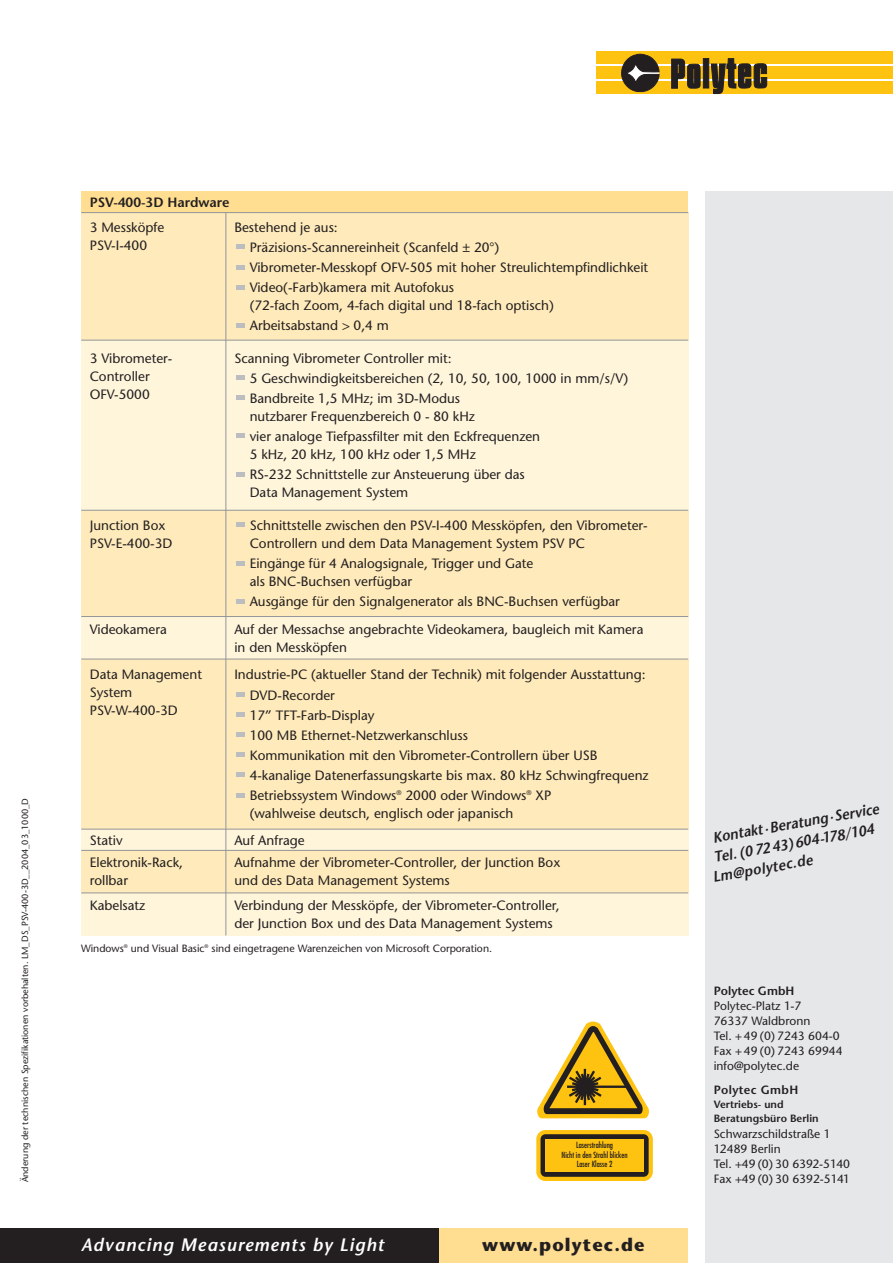
<style>
.page{position:relative;width:893px;height:1263px;background:#fff}
.page>*{position:absolute;margin:0;border:0;box-sizing:border-box;transform-origin:0 0}
.t1{font:italic 600 18px "Stone Sans";letter-spacing:.055em;color:#fff}
.t2{font:700 18px "Stone Sans";letter-spacing:.065em;color:#231f20}
.t3{font:italic 600 15px "Stone Sans";color:#231f20;scale:.9 1}
.t4{font:13.5px/20.1px "Stone Sans";color:#231f20}
.t5{font:600 13.5px "Stone Sans";color:#231f20}
.t6{font:12px/15px "Stone Sans";color:#231f20}
.t7{font:600 12px "Stone Sans";letter-spacing:.015em;color:#231f20}
.t8{font:10.5px "Stone Sans";color:#231f20}
.t9{font:600 10.5px/13.5px "Stone Sans";color:#231f20}
.t10{font:9px "Stone Sans";color:#231f20}
.t11{font:condensed 8.25px/9.9px "Futura";color:#231f20;text-align:center}
</style>
<div class="page">
<div style="left:705px;top:191px;width:187px;height:1072px;background:#e6e7e9"></div>
<svg style="left:596px;top:66px;width:296px;height:16px"></svg>
<div style="left:596px;top:52px;width:296px;height:12px;background:#fec210"></div>
<div style="left:596px;top:67px;width:296px;height:12px;background:#fec210"></div>
<div style="left:596px;top:82px;width:296px;height:12px;background:#fec210"></div>
<svg style="left:671px;top:58px;width:96px;height:36px"></svg>
<svg style="left:621px;top:54px;width:38px;height:39px"></svg>
<div style="left:438px;top:1229px;width:250px;height:34px;background:#ffdd91"></div>
<div style="left:0;top:1229px;width:438px;height:34px;background:#231f20"></div>
<div style="left:81px;top:213px;width:145px;height:127px;background:#feeaba"></div>
<div style="left:226px;top:213px;width:462px;height:127px;background:#feeaba"></div>
<svg style="left:236px;top:323px;width:8px;height:4px"></svg>
<svg style="left:236px;top:285px;width:8px;height:4px"></svg>
<svg style="left:236px;top:265px;width:8px;height:4px"></svg>
<svg style="left:236px;top:245px;width:8px;height:4px"></svg>
<div style="left:81px;top:340px;width:145px;height:170px;background:#fef5db"></div>
<div style="left:226px;top:340px;width:462px;height:170px;background:#fef5db"></div>
<svg style="left:236px;top:472px;width:8px;height:4px"></svg>
<svg style="left:236px;top:434px;width:8px;height:4px"></svg>
<svg style="left:236px;top:396px;width:8px;height:4px"></svg>
<svg style="left:236px;top:376px;width:8px;height:4px"></svg>
<div style="left:81px;top:617px;width:145px;height:42px;background:#fef5db"></div>
<div style="left:226px;top:617px;width:462px;height:42px;background:#fef5db"></div>
<div style="left:81px;top:510px;width:145px;height:107px;background:#feeaba"></div>
<div style="left:226px;top:510px;width:462px;height:107px;background:#feeaba"></div>
<svg style="left:236px;top:599px;width:8px;height:4px"></svg>
<svg style="left:236px;top:561px;width:8px;height:4px"></svg>
<svg style="left:236px;top:523px;width:8px;height:4px"></svg>
<div style="left:81px;top:659px;width:145px;height:170px;background:#feeaba"></div>
<div style="left:226px;top:659px;width:462px;height:170px;background:#feeaba"></div>
<svg style="left:236px;top:793px;width:8px;height:4px"></svg>
<svg style="left:236px;top:773px;width:8px;height:4px"></svg>
<svg style="left:236px;top:753px;width:8px;height:4px"></svg>
<svg style="left:236px;top:733px;width:8px;height:4px"></svg>
<div style="left:236px;top:712px;width:8px;height:5px;background:#bcbdc0"></div>
<div style="left:236px;top:692px;width:8px;height:5px;background:#bcbdc0"></div>
<div style="left:81px;top:829px;width:145px;height:21px;background:#fef5db"></div>
<div style="left:226px;top:829px;width:462px;height:21px;background:#fef5db"></div>
<div style="left:81px;top:850px;width:145px;height:43px;background:#feeaba"></div>
<div style="left:226px;top:850px;width:462px;height:43px;background:#feeaba"></div>
<div style="left:81px;top:893px;width:145px;height:42px;background:#fef5db"></div>
<div style="left:226px;top:893px;width:462px;height:42px;background:#fef5db"></div>
<hr style="left:225px;top:213px;width:1px;height:722px;background:#939598">
<hr style="left:81px;top:340px;width:607px;height:1px;background:#939598">
<hr style="left:81px;top:510px;width:607px;height:1px;background:#939598">
<hr style="left:81px;top:616px;width:607px;height:1px;background:#939598">
<hr style="left:81px;top:659px;width:607px;height:1px;background:#939598">
<hr style="left:81px;top:829px;width:607px;height:1px;background:#939598">
<hr style="left:81px;top:850px;width:607px;height:1px;background:#939598">
<hr style="left:81px;top:893px;width:607px;height:1px;background:#939598">
<div style="left:81px;top:191px;width:607px;height:22px;background:#ffdd91"></div>
<hr style="left:81px;top:212px;width:607px;height:1px;background:#939598">
<svg style="left:537px;top:1022px;width:112px;height:96px"></svg>
<div style="left:536px;top:1130px;width:116px;height:51px;background:#231f20;border:4px solid #fec210;border-radius:7px"></div>
<div style="left:545px;top:1139px;width:98px;height:33px;background:#fec210"></div>
<p class="t10" style="left:22px;top:1182px;width:386px;rotate:-90deg">Änderung der technischen Spezifikationen vorbehalten. LM_DS_PSV-400-3D__2004_03_1000_D</p>
<p class="t5" style="left:90px;top:197px;width:141px">PSV-400-3D Hardware</p>
<p class="t4" style="left:90px;top:220px;width:76px;line-height:18px">3 Messköpfe<br>PSV-I-400</p>
<p class="t4" style="left:250px;top:219px;width:400px;text-indent:-15px">Bestehend je aus:<br>Präzisions-Scannereinheit (Scanfeld ± 20°)<br>Vibrometer-Messkopf OFV-505 mit hoher Streulichtempfindlichkeit Video(-Farb)kamera mit Autofokus</p>
<p class="t4" style="left:250px;top:297px;width:306px">(72-fach Zoom, 4-fach digital und 18-fach optisch)<br>Arbeitsabstand &gt; 0,4 m</p>
<p class="t4" style="left:90px;top:350px;width:84px;line-height:18px">3 Vibrometer-<br>Controller<br>OFV-5000</p>
<p class="t4" style="left:250px;top:349px;width:380px;text-indent:-15px">Scanning Vibrometer Controller mit:<br>5 Geschwindigkeitsbereichen (2, 10, 50, 100, 1000 in mm/s/V)<br>Bandbreite 1,5 MHz; im 3D-Modus</p>
<p class="t4" style="left:250px;top:408px;width:292px">nutzbarer Frequenzbereich 0 - 80 kHz<br>vier analoge Tiefpassfilter mit den Eckfrequenzen</p>
<p class="t4" style="left:250px;top:446px;width:277px">5 kHz, 20 kHz, 100 kHz oder 1,5 MHz<br>RS-232 Schnittstelle zur Ansteuerung über das</p>
<p class="t4" style="left:250px;top:484px;width:160px">Data Management System</p>
<p class="t4" style="left:90px;top:518px;width:84px;line-height:18px">Junction Box<br>PSV-E-400-3D</p>
<p class="t4" style="left:250px;top:518px;width:399px;line-height:18px">Schnittstelle zwischen den PSV-I-400 Messköpfen, den Vibrometer-<br>Controllern und dem Data Management System PSV PC</p>
<p class="t4" style="left:250px;top:556px;width:285px;line-height:18px">Eingänge für 4 Analogsignale, Trigger und Gate als BNC-Buchsen verfügbar</p>
<p class="t4" style="left:250px;top:593px;width:372px">Ausgänge für den Signalgenerator als BNC-Buchsen verfügbar</p>
<p class="t4" style="left:90px;top:620px;width:79px">Videokamera</p>
<p class="t4" style="left:234px;top:621px;width:410px;line-height:18px">Auf der Messachse angebrachte Videokamera, baugleich mit Kamera in den Messköpfen</p>
<p class="t4" style="left:90px;top:667px;width:114px;line-height:18px">Data Management<br>System<br>PSV-W-400-3D</p>
<p class="t4" style="left:250px;top:666px;width:400px;text-indent:-15px">Industrie-PC (aktueller Stand der Technik) mit folgender Ausstattung:<br>DVD-Recorder<br>17” TFT-Farb-Display<br>100 MB Ethernet-Netzwerkanschluss<br>Kommunikation mit den Vibrometer-Controllern über USB 4-kanalige Datenerfassungskarte bis max. 80 kHz Schwingfrequenz Betriebssystem Windows<sup>®</sup> 2000 oder Windows<sup>®</sup> XP</p>
<p class="t4" style="left:250px;top:805px;width:265px">(wahlweise deutsch, englisch oder japanisch</p>
<p class="t4" style="left:90px;top:831px;width:34px">Stativ</p>
<p class="t4" style="left:234px;top:831px;width:72px">Auf Anfrage</p>
<p class="t4" style="left:90px;top:855px;width:95px;line-height:18px">Elektronik-Rack, rollbar</p>
<p class="t4" style="left:234px;top:855px;width:327px;line-height:18px">Aufnahme der Vibrometer-Controller, der Junction Box und des Data Management Systems</p>
<p class="t4" style="left:90px;top:897px;width:57px">Kabelsatz</p>
<p class="t4" style="left:234px;top:898px;width:327px;line-height:18px">Verbindung der Messköpfe, der Vibrometer-Controller, der Junction Box und des Data Management Systems</p>
<p class="t8" style="left:81px;top:944px;width:412px">Windows<sup>®</sup> und Visual Basic<sup>®</sup> sind eingetragene Warenzeichen von Microsoft Corporation.</p>
<p class="t11" style="left:561px;top:1140px;width:68px">Laserstrahlung<br>Nicht in den Strahl blicken<br>Laser Klasse 2</p>
<h1 class="t1" style="left:81px;top:1237px;width:304px">Advancing Measurements by Light</h1>
<h1 class="t2" style="left:482px;top:1237px;width:164px">www.polytec.de</h1>
<p class="t3" style="left:711px;top:832px;width:189px;rotate:-10deg">Kontakt·Beratung·Service</p>
<p class="t3" style="left:713px;top:851px;width:182px;rotate:-10deg">Tel. (0 72 43) 604-178/104</p>
<p class="t3" style="left:711px;top:871px;width:114px;rotate:-10deg">Lm@polytec.de</p>
<p class="t7" style="left:713px;top:986px;width:82px">Polytec GmbH</p>
<p class="t6" style="left:713px;top:1000px;width:130px">Polytec-Platz 1-7<br>76337 Waldbronn<br>Tel. + 49 (0) 7243 604-0<br>Fax + 49 (0) 7243 69944 info@polytec.de</p>
<p class="t7" style="left:713px;top:1085px;width:86px">Polytec GmbH</p>
<p class="t9" style="left:713px;top:1099px;width:106px">Vertriebs- und<br>Beratungsbüro Berlin</p>
<p class="t6" style="left:713px;top:1127px;width:138px">Schwarzschildstraße 1<br>12489 Berlin<br>Tel. +49 (0) 30 6392-5140<br>Fax +49 (0) 30 6392-5141</p>
</div>
